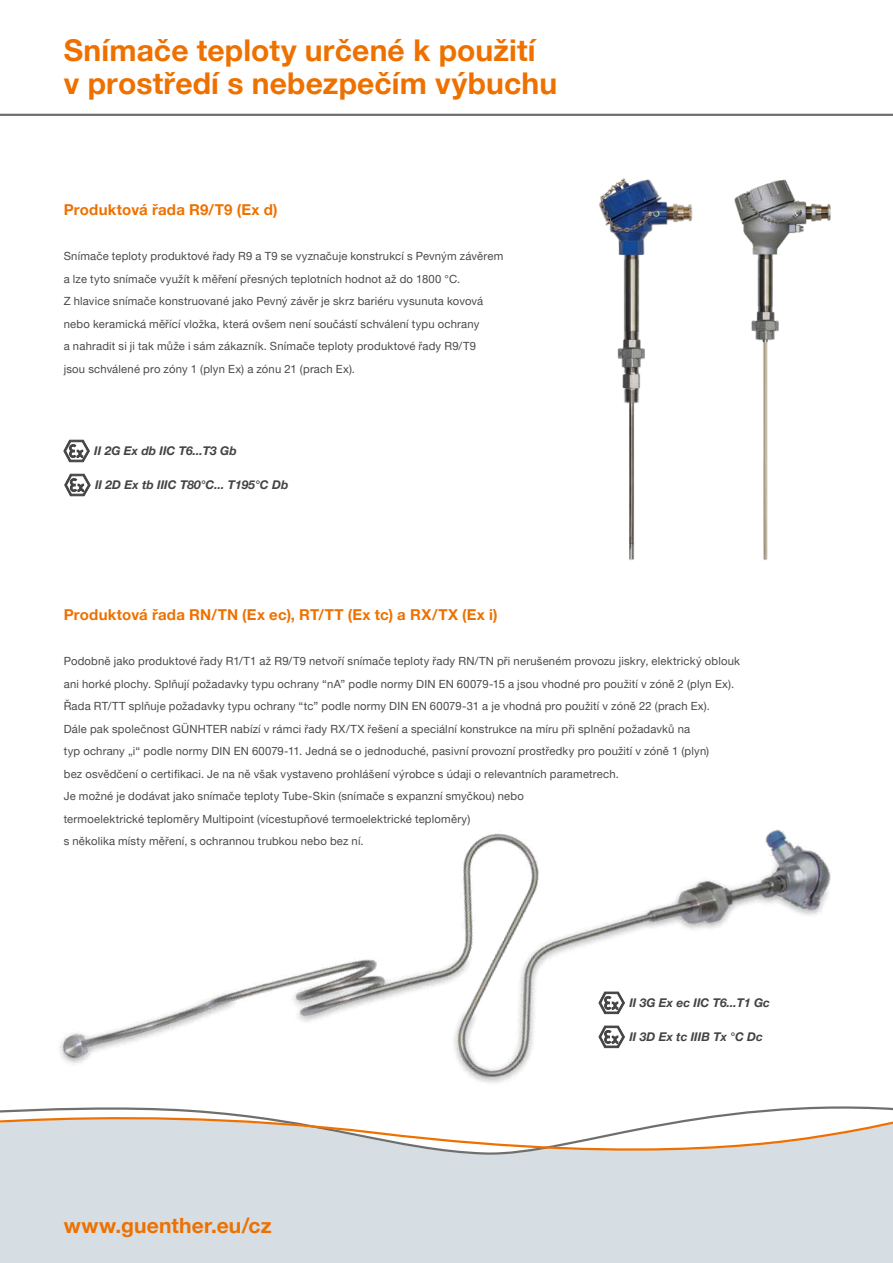
<style>
.page{position:relative;width:893px;height:1263px;background:#fff}
.page>*{position:absolute;margin:0;border:0;box-sizing:border-box;transform-origin:0 0}
.t1{font:700 30px/33px "Helvetica Neue LTW1 G";letter-spacing:.005em;color:#ee7100}
.t2{font:700 21px "Helvetica Neue LTW1 G";letter-spacing:.01em;color:#ee7100}
.t3{font:700 15px "Helvetica Neue LTW1 G";letter-spacing:.015em;color:#ee7100}
.t4{font:italic 700 12px "Helvetica Neue LTW1 G";color:#444343}
.t5{font:11.25px/22.5px "Helvetica Neue LTW1 G";letter-spacing:.015em;color:#494948}
</style>
<div class="page">
<hr style="left:0;top:114px;width:893px;height:2px;background:#6f6f6e">
<div style="left:0;top:1185px;width:893px;height:78px;background:#d6dee3"></div>
<svg style="left:0;top:1107px;width:893px;height:78px;background:#dadcdd"></svg>
<img style="left:19px;top:829px;width:856px;height:434px">
<svg style="left:64px;top:440px;width:26px;height:22px"></svg>
<svg style="left:65px;top:474px;width:25px;height:22px"></svg>
<img style="left:599px;top:178px;width:94px;height:382px">
<img style="left:734px;top:179px;width:97px;height:382px">
<svg style="left:599px;top:992px;width:26px;height:22px"></svg>
<svg style="left:599px;top:1026px;width:26px;height:22px"></svg>
<h1 class="t1" style="left:64px;top:33px;width:495px">Snímače teploty určené k použití v prostředí s nebezpečím výbuchu</h1>
<h3 class="t3" style="left:64px;top:200px;width:215px">Produktová řada R9/T9 (Ex d)</h3>
<p class="t5" style="left:64px;top:245px;width:441px">Snímače teploty produktové řady R9 a T9 se vyznačuje konstrukcí s Pevným závěrem a lze tyto snímače využít k měření přesných teplotních hodnot až do 1800 °C.<br>Z hlavice snímače konstruované jako Pevný závěr je skrz bariéru vysunuta kovová nebo keramická měřící vložka, která ovšem není součástí schválení typu ochrany<br>a nahradit si ji tak může i sám zákazník. Snímače teploty produktové řady R9/T9<br>jsou schválené pro zóny 1 (plyn Ex) a zónu 21 (prach Ex).</p>
<p class="t4" style="left:94px;top:444px;width:144px">II 2G Ex db IIC T6...T3 Gb</p>
<p class="t4" style="left:95px;top:478px;width:195px">II 2D Ex tb IIIC T80°C... T195°C Db</p>
<h3 class="t3" style="left:64px;top:605px;width:435px">Produktová řada RN/TN (Ex ec), RT/TT (Ex tc) a RX/TX (Ex i)</h3>
<p class="t5" style="left:64px;top:650px;width:678px">Podobně jako produktové řady R1/T1 až R9/T9 netvoří snímače teploty řady RN/TN při nerušeném provozu jiskry, elektrický oblouk ani horké plochy. Splňují požadavky typu ochrany “nA” podle normy DIN EN 60079-15 a jsou vhodné pro použití v zóně 2 (plyn Ex).<br>Řada RT/TT splňuje požadavky typu ochrany “tc” podle normy DIN EN 60079-31 a je vhodná pro použití v zóně 22 (prach Ex).<br>Dále pak společnost GÜNHTER nabízí v rámci řady RX/TX řešení a speciální konstrukce na míru při splnění požadavků na<br>typ ochrany „i“ podle normy DIN EN 60079-11. Jedná se o jednoduché, pasivní provozní prostředky pro použití v zóně 1 (plyn)<br>bez osvědčení o certifikaci. Je na ně však vystaveno prohlášení výrobce s údaji o relevantních parametrech.<br>Je možné je dodávat jako snímače teploty Tube-Skin (snímače s expanzní smyčkou) nebo<br>termoelektrické teploměry Multipoint (vícestupňové termoelektrické teploměry)<br>s několika místy měření, s ochrannou trubkou nebo bez ní.</p>
<h2 class="t2" style="left:64px;top:1213px;width:209px">www.guenther.eu/cz</h2>
<p class="t4" style="left:629px;top:995px;width:142px">II 3G Ex ec IIC T6...T1 Gc</p>
<p class="t4" style="left:629px;top:1029px;width:135px">II 3D Ex tc IIIB Tx °C Dc</p>
</div>
